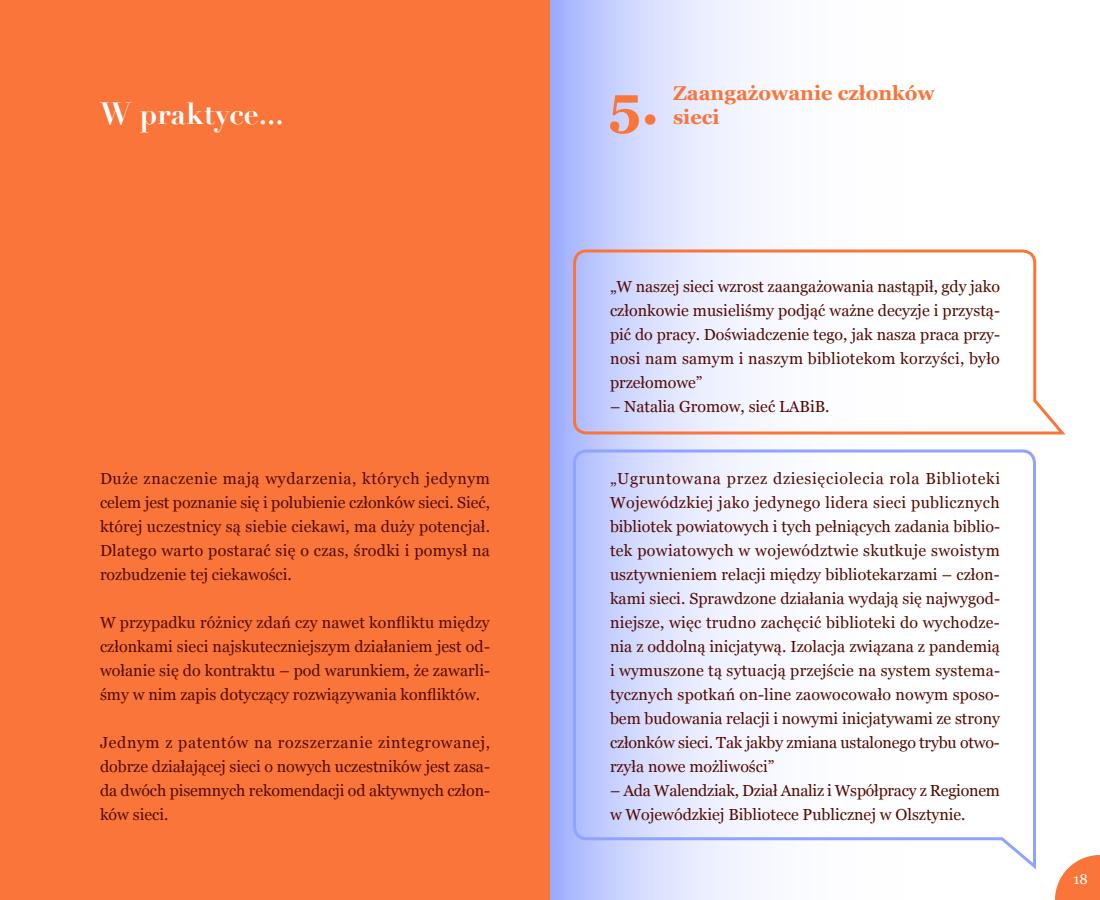
<style>
.page{position:relative;width:1100px;height:900px;background:#fff}
.page>*{position:absolute;margin:0;border:0;box-sizing:border-box;transform-origin:0 0}
.t1{font:700 54.6px "Georgia";color:#f9753a}
.t2{font:700 30px "Didot";color:#fff}
.t3{font:700 20px/24px "Georgia";color:#f9753a}
.t4{font:16px/24px "Georgia";color:#540a00;text-align:justify}
.t5{font:14px "Georgia";color:#fff}
</style>
<div class="page">
<svg style="left:550px;top:0;width:202px;height:900px"></svg>
<svg style="left:1055px;top:855px;width:45px;height:45px"></svg>
<div style="left:0;top:0;width:550px;height:900px;background:#f9753a"></div>
<svg style="left:572px;top:448px;width:464px;height:422px"></svg>
<svg style="left:571px;top:248px;width:495px;height:189px"></svg>
<h2 class="t2" style="left:100px;top:95px;width:185px">W praktyce...</h2>
<p class="t4" style="left:100px;top:466px;width:392px">Duże znaczenie mają wydarzenia, których jedynym celem jest poznanie się i polubienie członków sieci. Sieć, której uczestnicy są siebie ciekawi, ma duży potencjał.<br>Dlatego warto postarać się o czas, środki i pomysł na rozbudzenie tej ciekawości.</p>
<p class="t4" style="left:100px;top:610px;width:392px">W przypadku różnicy zdań czy nawet konfliktu między członkami sieci najskuteczniejszym działaniem jest od&shy;wołanie się do kontraktu – pod warunkiem, że zawarli&shy;śmy w nim zapis dotyczący rozwiązywania konfliktów.</p>
<p class="t4" style="left:100px;top:730px;width:392px">Jednym z patentów na rozszerzanie zintegrowanej, dobrze działającej sieci o nowych uczestników jest zasa&shy;da dwóch pisemnych rekomendacji od aktywnych człon&shy;ków sieci.</p>
<h1 class="t1" style="left:609px;top:64px;width:52px">5.</h1>
<p class="t3" style="left:673px;top:80px;width:263px">Zaangażowanie członków sieci</p>
<p class="t4" style="left:610px;top:274px;width:392px">„W naszej sieci wzrost zaangażowania nastąpił, gdy jako członkowie musieliśmy podjąć ważne decyzje i przystą&shy;pić do pracy. Doświadczenie tego, jak nasza praca przy&shy;nosi nam samym i naszym bibliotekom korzyści, było przełomowe”</p>
<p class="t4" style="left:610px;top:394px;width:221px">– Natalia Gromow, sieć LABiB.</p>
<p class="t4" style="left:610px;top:466px;width:392px">„Ugruntowana przez dziesięciolecia rola Biblioteki Wojewódzkiej jako jedynego lidera sieci publicznych bibliotek powiatowych i tych pełniących zadania biblio&shy;tek powiatowych w województwie skutkuje swoistym usztywnieniem relacji między bibliotekarzami – człon&shy;kami sieci. Sprawdzone działania wydają się najwygod&shy;niejsze, więc trudno zachęcić biblioteki do wychodze&shy;nia z oddolną inicjatywą. Izolacja związana z pandemią i wymuszone tą sytuacją przejście na system systema&shy;tycznych spotkań on-line zaowocowało nowym sposo&shy;bem budowania relacji i nowymi inicjatywami ze strony członków sieci. Tak jakby zmiana ustalonego trybu otwo&shy;rzyła nowe możliwości”</p>
<p class="t4" style="left:610px;top:778px;width:392px">– Ada Walendziak, Dział Analiz i Współpracy z Regionem w Wojewódzkiej Bibliotece Publicznej w Olsztynie.</p>
<p class="t5" style="left:1074px;top:869px;width:16px">18</p>
</div>
